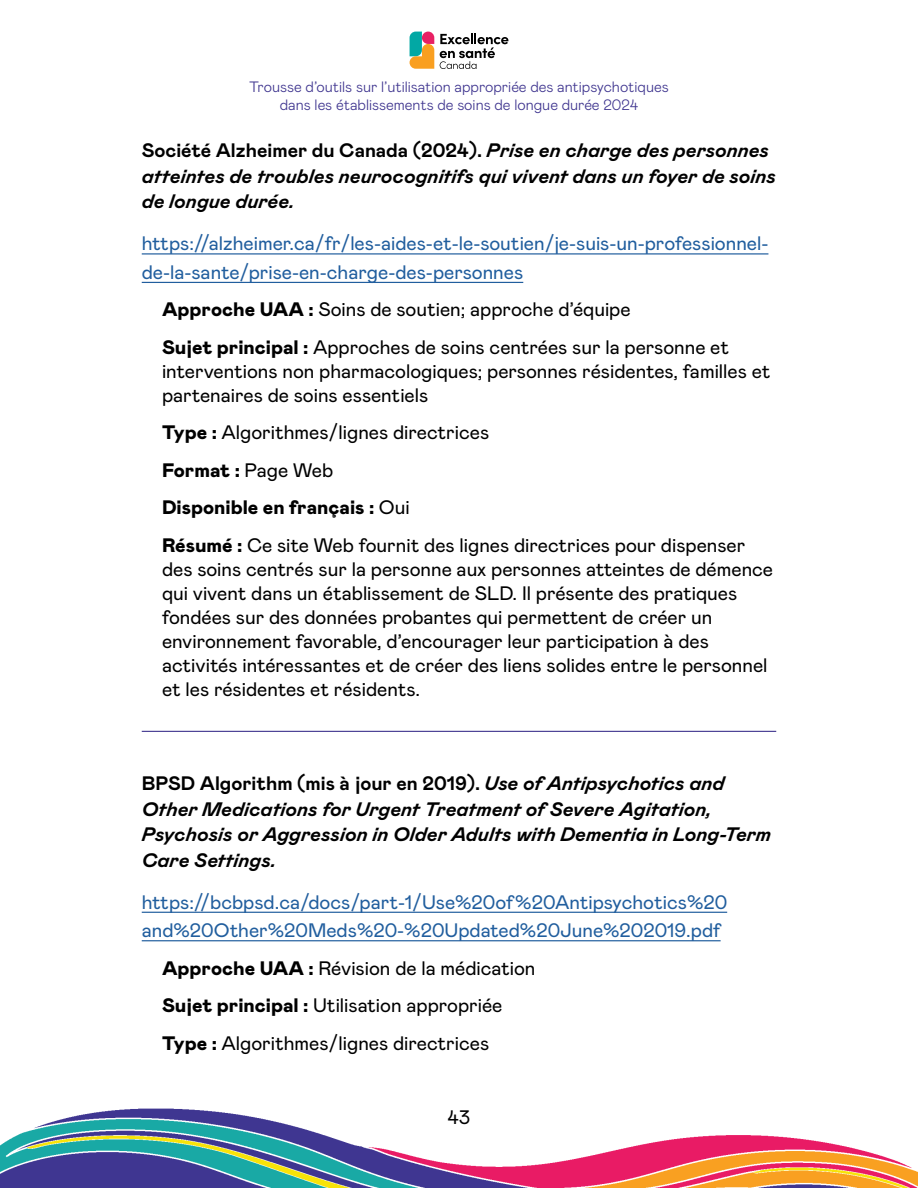
<style>
.page{position:relative;width:918px;height:1188px;background:#fff}
.page>*{position:absolute;margin:0;border:0;box-sizing:border-box;transform-origin:0 0}
.t1{font:19.5px/37.5px "Mabry Pro";color:#000}
.t2{font:italic 700 19.5px/25.5px "Mabry Pro";color:#000}
.t3{font:19.5px/28.5px "Mabry Pro";color:#215e9e}
.t4{font:300 15px/18px "Mabry Pro";color:#3f358f;text-align:center}
.s1{font-style:normal}
.s2{font-weight:900}
</style>
<div class="page">
<img style="left:0;top:1108px;width:918px;height:80px">
<svg style="left:434px;top:36px;width:6px;height:33px"></svg>
<svg style="left:410px;top:32px;width:24px;height:37px"></svg>
<svg style="left:440px;top:33px;width:68px;height:36px"></svg>
<hr style="left:142px;top:253px;width:626px;height:2px;background:#215e9e">
<hr style="left:142px;top:282px;width:381px;height:1px;background:#215e9e">
<hr style="left:142px;top:731px;width:634px;height:1px;background:#3f358f">
<hr style="left:142px;top:912px;width:585px;height:1px;background:#215e9e">
<hr style="left:142px;top:940px;width:579px;height:1px;background:#215e9e">
<p class="t4" style="left:249px;top:77px;width:421px">Trousse d’outils sur l’utilisation appropriée des antipsychotiques dans les établissements de soins de longue durée 2024</p>
<p class="t2" style="left:142px;top:137px;width:636px"><span class="s1">Société Alzheimer du Canada (2024).</span> Prise en charge des personnes atteintes de troubles neurocognitifs qui vivent dans un foyer de soins de longue durée.</p>
<p class="t3" style="left:142px;top:228px;width:628px">https://alzheimer.ca/fr/les-aides-et-le-soutien/je-suis-un-professionnel&shy;de-la-sante/prise-en-charge-des-personnes</p>
<p class="t1" style="left:162px;top:290px;width:569px"><span class="s2">Approche UAA :</span> Soins de soutien; approche d’équipe<br><span class="s2">Sujet principal :</span> Approches de soins centrées sur la personne et</p>
<p class="t1" style="left:162px;top:358px;width:610px;line-height:24px">interventions non pharmacologiques; personnes résidentes, familles et partenaires de soins essentiels</p>
<p class="t1" style="left:162px;top:413px;width:585px"><span class="s2">Type :</span> Algorithmes/lignes directrices<br><span class="s2">Format :</span> Page Web<br><span class="s2">Disponible en français :</span> Oui<br><span class="s2">Résumé :</span> Ce site Web fournit des lignes directrices pour dispenser</p>
<p class="t1" style="left:162px;top:556px;width:613px;line-height:24px">des soins centrés sur la personne aux personnes atteintes de démence qui vivent dans un établissement de SLD. Il présente des pratiques fondées sur des données probantes qui permettent de créer un environnement favorable, d’encourager leur participation à des activités intéressantes et de créer des liens solides entre le personnel et les résidentes et résidents.</p>
<p class="t2" style="left:142px;top:770px;width:631px"><span class="s1">BPSD Algorithm (mis à jour en 2019).</span> Use of Antipsychotics and Other Medications for Urgent Treatment of Severe Agitation, Psychosis or Aggression in Older Adults with Dementia in Long-Term Care Settings.</p>
<p class="t3" style="left:142px;top:887px;width:587px">https://bcbpsd.ca/docs/part-1/Use%20of%20Antipsychotics%20 and%20Other%20Meds%20-%20Updated%20June%202019.pdf</p>
<p class="t1" style="left:162px;top:948px;width:375px"><span class="s2">Approche UAA :</span> Révision de la médication<br><span class="s2">Sujet principal :</span> Utilisation appropriée<br><span class="s2">Type :</span> Algorithmes/lignes directrices</p>
<p class="t1" style="left:448px;top:1097px;width:24px">43</p>
</div>
